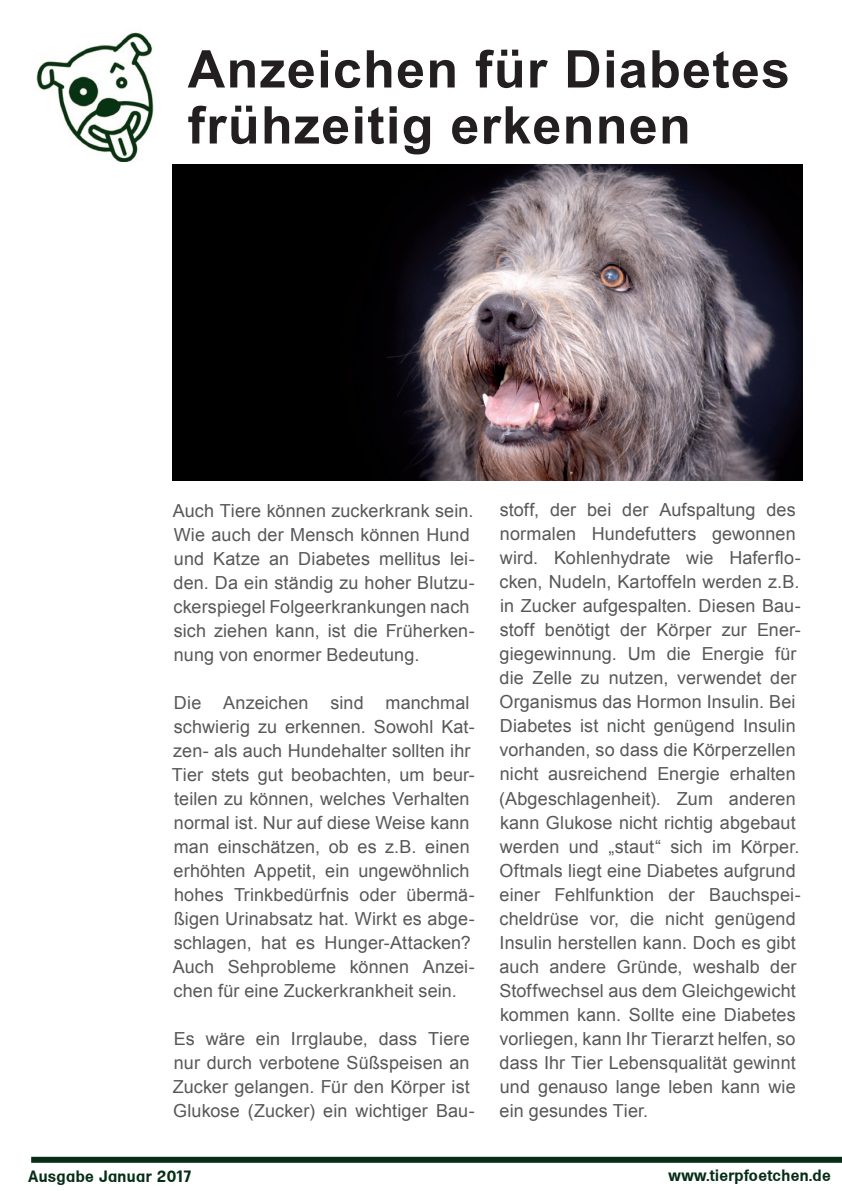
<style>
.page{position:relative;width:842px;height:1191px;background:#fff}
.page>*{position:absolute;margin:0;border:0;box-sizing:border-box;transform-origin:0 0}
.t1{font:700 52px/56px "Arial";letter-spacing:.025em;color:#231f20}
.t2{font:18px/24px "Arial";letter-spacing:.005em;color:#57585a}
.t3{font:700 16px "Adam Becker";letter-spacing:.025em;color:#062e16}
</style>
<div class="page">
<div style="left:31px;top:1156px;width:811px;height:6px;background:#062e16"></div>
<img style="left:36px;top:32px;width:118px;height:129px">
<img style="left:173px;top:164px;width:629px;height:317px">
<h1 class="t1" style="left:188px;top:43px;width:604px">Anzeichen für Diabetes frühzeitig erkennen</h1>
<p class="t2" style="left:173px;top:498px;width:303px">Auch Tiere können zuckerkrank sein.<br>Wie auch der Mensch können Hund und Katze an Diabetes mellitus lei&shy;den. Da ein ständig zu hoher Blutzu&shy;ckerspiegel Folgeerkrankungen nach sich ziehen kann, ist die Früherken&shy;nung von enormer Bedeutung.</p>
<p class="t2" style="left:172px;top:690px;width:304px">Die Anzeichen sind manchmal schwierig zu erkennen. Sowohl Kat&shy;zen- als auch Hundehalter sollten ihr Tier stets gut beobachten, um beur&shy;teilen zu können, welches Verhalten normal ist. Nur auf diese Weise kann man einschätzen, ob es z.B. einen erhöhten Appetit, ein ungewöhnlich hohes Trinkbedürfnis oder übermä&shy;ßigen Urinabsatz hat. Wirkt es abge&shy;schlagen, hat es Hunger-Attacken?<br>Auch Sehprobleme können Anzei&shy;chen für eine Zuckerkrankheit sein.</p>
<p class="t2" style="left:173px;top:1026px;width:304px">Es wäre ein Irrglaube, dass Tiere nur durch verbotene Süßspeisen an Zucker gelangen. Für den Körper ist Glukose (Zucker) ein wichtiger Bau-</p>
<p class="t2" style="left:499px;top:498px;width:303px">stoff, der bei der Aufspaltung des normalen Hundefutters gewonnen wird. Kohlenhydrate wie Haferflo&shy;cken, Nudeln, Kartoffeln werden z.B. in Zucker aufgespalten. Diesen Bau&shy;stoff benötigt der Körper zur Ener&shy;giegewinnung. Um die Energie für die Zelle zu nutzen, verwendet der Organismus das Hormon Insulin. Bei Diabetes ist nicht genügend Insulin vorhanden, so dass die Körperzellen nicht ausreichend Energie erhalten (Abgeschlagenheit). Zum anderen kann Glukose nicht richtig abgebaut werden und „staut“ sich im Körper.<br>Oftmals liegt eine Diabetes aufgrund einer Fehlfunktion der Bauchspei&shy;cheldrüse vor, die nicht genügend Insulin herstellen kann. Doch es gibt auch andere Gründe, weshalb der Stoffwechsel aus dem Gleichgewicht kommen kann. Sollte eine Diabetes vorliegen, kann Ihr Tierarzt helfen, so dass Ihr Tier Lebensqualität gewinnt und genauso lange leben kann wie ein gesundes Tier.</p>
<p class="t3" style="left:29px;top:1166px;width:165px">Ausgabe Januar 2017</p>
<p class="t3" style="left:669px;top:1165px;width:164px">www.tierpfoetchen.de</p>
</div>
